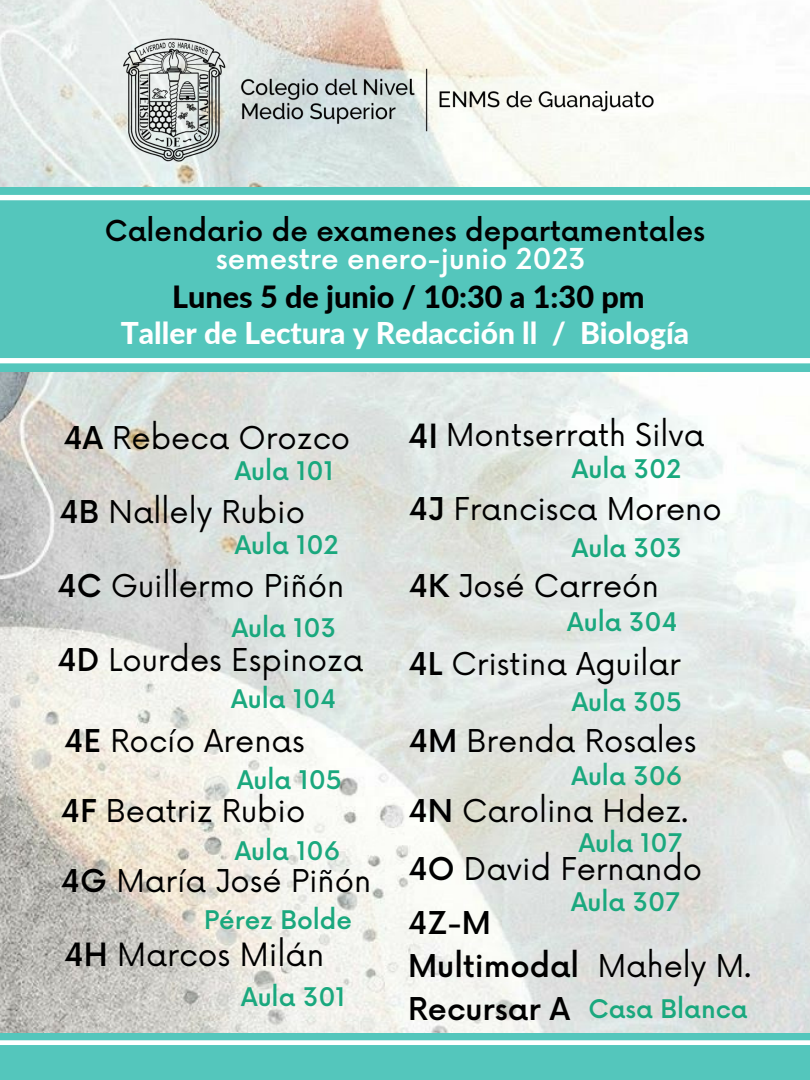
<style>
.page{position:relative;width:810px;height:1080px;background:#fff}
.page>*{position:absolute;margin:0;border:0;box-sizing:border-box;transform-origin:0 0}
.t1{font:500 32.5px "Now";color:#000}
.t2{font:31.25px "Now";color:#000}
.t3{font:30.62px "Now";color:#000}
.t4{font:500 30.62px "Now";color:#000}
.t5{font:800 30.62px "Lato";color:#000}
.t6{font:800 30px "Lato";color:#fff}
.t7{font:500 28.12px "Now";color:#000}
.t8{font:500 28.12px "Now";color:#fff}
.t9{font:500 25px "Now";color:#1aa87e}
.s1{font-weight:500}
.s2{font-weight:400}
</style>
<div class="page">
<img style="left:0;top:0;width:810px;height:1033px">
<img style="left:115px;top:25px;width:580px;height:153px">
<div style="left:0;top:187px;width:810px;height:184px;background:#54c6bc"></div>
<svg style="left:0;top:195px;width:810px;height:168px"></svg>
<div style="left:0;top:1033px;width:810px;height:47px;background:#54c6bc"></div>
<svg style="left:0;top:1040px;width:810px;height:5px;background:#f5fbfb"></svg>
<p class="t7" style="left:105px;top:216px;width:602px">Calendario de examenes departamentales</p>
<p class="t8" style="left:216px;top:244px;width:371px">semestre enero-junio 2023</p>
<p class="t5" style="left:172px;top:278px;width:474px">Lunes 5 de junio / 10:30 a 1:30 pm</p>
<p class="t6" style="left:121px;top:315px;width:570px">Taller de Lectura y Redacción ll / Biología</p>
<p class="t3" style="left:64px;top:421px;width:288px"><span class="s1">4A</span> Rebeca Orozco</p>
<p class="t9" style="left:235px;top:458px;width:101px">Aula 101</p>
<p class="t3" style="left:60px;top:495px;width:247px"><span class="s1">4B</span> Nallely Rubio</p>
<p class="t3" style="left:57px;top:568px;width:288px"><span class="s1">4C</span> Guillermo Piñón</p>
<p class="t9" style="left:235px;top:532px;width:105px">Aula 102</p>
<p class="t9" style="left:232px;top:614px;width:106px">Aula 103</p>
<p class="t3" style="left:57px;top:642px;width:308px"><span class="s1">4D</span> Lourdes Espinoza</p>
<p class="t9" style="left:231px;top:685px;width:106px">Aula 104</p>
<p class="t3" style="left:64px;top:724px;width:242px"><span class="s1">4E</span> Rocío Arenas</p>
<p class="t9" style="left:237px;top:767px;width:106px">Aula 105</p>
<p class="t3" style="left:61px;top:794px;width:246px"><span class="s1">4F</span> Beatriz Rubio</p>
<p class="t9" style="left:235px;top:837px;width:107px">Aula 106</p>
<p class="t3" style="left:61px;top:864px;width:312px"><span class="s1">4G</span> María José Piñón</p>
<p class="t9" style="left:204px;top:907px;width:149px">Pérez Bolde</p>
<p class="t2" style="left:64px;top:937px;width:262px"><span class="s1">4H</span> Marcos Milán</p>
<p class="t9" style="left:241px;top:983px;width:106px">Aula 301</p>
<p class="t1" style="left:408px;top:419px;width:32px">4I</p>
<p class="t3" style="left:446px;top:418px;width:260px">Montserrath Silva</p>
<p class="t9" style="left:572px;top:455px;width:111px">Aula 302</p>
<p class="t3" style="left:409px;top:492px;width:315px"><span class="s1">4J</span> Francisca Moreno</p>
<p class="t9" style="left:572px;top:534px;width:111px">Aula 303</p>
<p class="t3" style="left:409px;top:568px;width:252px"><span class="s1">4K</span> José Carreón</p>
<p class="t9" style="left:567px;top:608px;width:112px">Aula 304</p>
<p class="t3" style="left:408px;top:647px;width:274px"><span class="s1">4L</span> Cristina Aguilar</p>
<p class="t3" style="left:409px;top:724px;width:289px"><span class="s1">4M</span> Brenda Rosales</p>
<p class="t9" style="left:572px;top:688px;width:112px">Aula 305</p>
<p class="t9" style="left:572px;top:763px;width:113px">Aula 306</p>
<p class="t3" style="left:408px;top:794px;width:282px"><span class="s1">4N</span> Carolina Hdez.</p>
<p class="t3" style="left:408px;top:852px;width:295px"><span class="s1">4O</span> David Fernando</p>
<p class="t9" style="left:579px;top:830px;width:105px">Aula 107</p>
<p class="t9" style="left:571px;top:889px;width:110px">Aula 307</p>
<p class="t4" style="left:408px;top:907px;width:84px">4Z-M</p>
<p class="t4" style="left:408px;top:949px;width:345px">Multimodal <span class="s2">Mahely M.</span></p>
<p class="t4" style="left:408px;top:992px;width:163px">Recursar A</p>
<p class="t9" style="left:588px;top:995px;width:161px">Casa Blanca</p>
</div>
